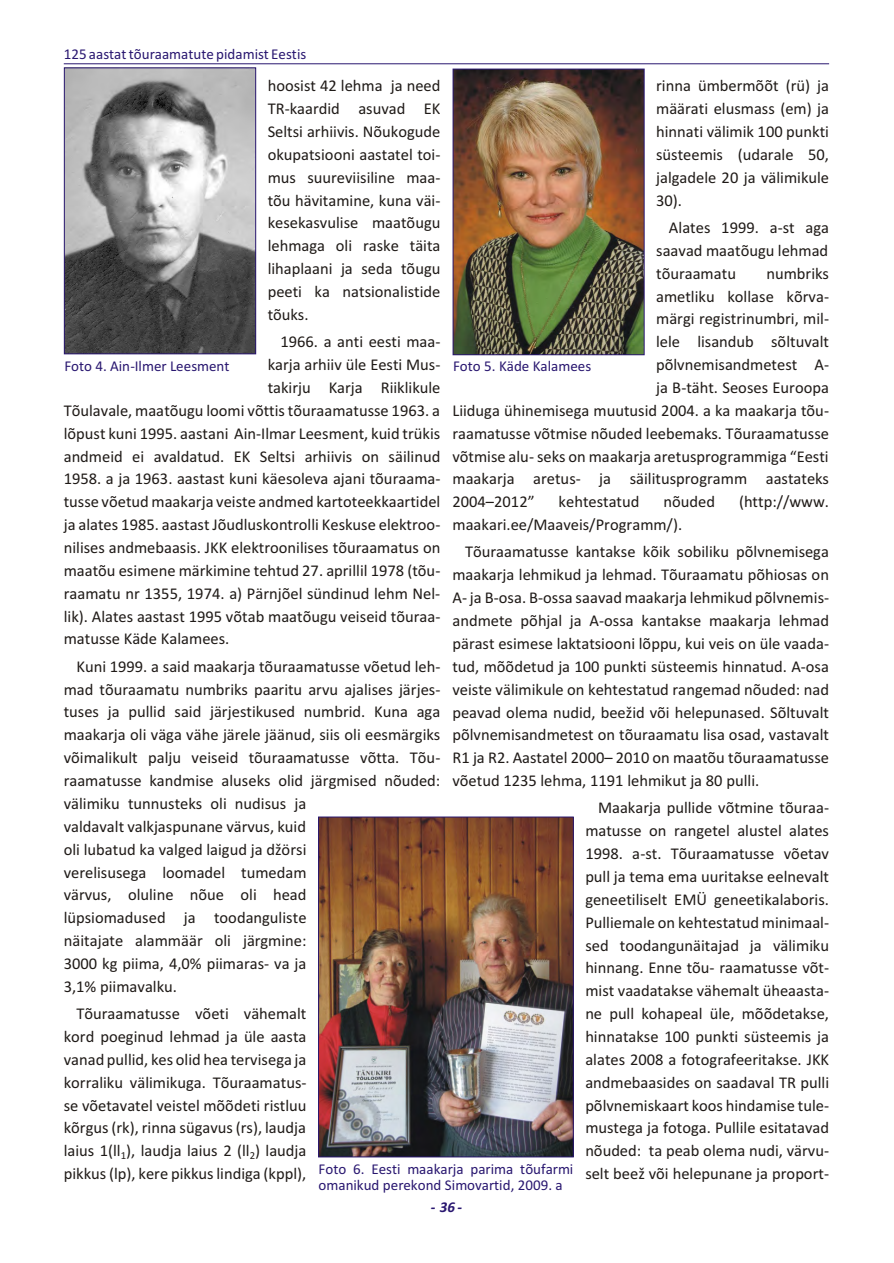
<style>
.page{position:relative;width:894px;height:1263px;background:#fff}
.page>*{position:absolute;margin:0;border:0;box-sizing:border-box;transform-origin:0 0}
.t1{font:16.5px/22.8px "Calibri";color:#1f1a17;text-align:justify}
.t2{font:15px/16.6px "Calibri";color:#291770}
.t3{font:italic 700 15px "Calibri";color:#291770}
</style>
<div class="page">
<hr style="left:64px;top:63px;width:765px;height:1px;background:#291770">
<img style="left:66px;top:70px;width:188px;height:282px">
<div style="left:64px;top:68px;width:192px;height:286px;border:1px solid #291770"></div>
<img style="left:455px;top:71px;width:187px;height:282px">
<div style="left:453px;top:69px;width:191px;height:286px;border:1px solid #291770"></div>
<img style="left:320px;top:819px;width:252px;height:336px">
<div style="left:318px;top:817px;width:256px;height:340px;border:1px solid #291770"></div>
<p class="t2" style="left:64px;top:47px;width:244px">125 aastat tõuraamatute pidamist Eestis</p>
<p class="t1" style="left:656px;top:76px;width:175px">rinna ümbermõõt (rü) ja määra ti elusmass (em) ja hinnati välimik 100 punkti süstee mis (uda ra le 50, jalgadele 20 ja väli mikule 30).</p>
<p class="t1" style="left:656px;top:217px;width:174px;text-indent:13px">Alates 1999. a-st aga saa vad maa tõu gu lehmad tõuraa ma tu</p>
<p class="t1" style="left:268px;top:76px;width:174px">hoo sist 42 lehma ja need TR-kaardid asuvad EK Seltsi arhiivis. Nõuko gu de okupatsiooni aasta tel toi - mus suure vii si line maa - tõu hävitamine, kuna väi - ke sekasvulise maa tõu gu leh ma ga oli raske täita liha plaani ja seda tõugu pee ti ka natsionalistide tõuks.</p>
<p class="t1" style="left:280px;top:332px;width:162px">1966. a anti eesti maa -</p>
<p class="t1" style="left:268px;top:355px;width:174px">kar ja arhiiv üle Eesti Mus -</p>
<p class="t1" style="left:268px;top:377px;width:174px">ta kirju Karja Riiklikule</p>
<p class="t1" style="left:64px;top:400px;width:378px">Tõu la vale, maatõugu loomi võttis tõu raa ma tusse 1963. a</p>
<p class="t1" style="left:64px;top:423px;width:378px">lõpust kuni 1995. aastani Ain-Ilmar Lees ment, kuid trükis</p>
<p class="t1" style="left:64px;top:446px;width:378px">andmeid ei aval da tud. EK Selt si arhiivis on säilinud</p>
<p class="t1" style="left:64px;top:469px;width:378px">1958. a ja 1963. aastast kuni käes ole va ajani tõuraama -</p>
<p class="t1" style="left:64px;top:492px;width:378px">tus se võetud maa karja veiste and med karto teek kaartidel</p>
<p class="t1" style="left:64px;top:515px;width:378px">ja alates 1985. aastast Jõudlus kont rolli Keskuse elek t roo -</p>
<p class="t1" style="left:64px;top:537px;width:378px">nilises andmebaasis. JKK elek troo nilises tõu raa ma tus on</p>
<p class="t1" style="left:64px;top:560px;width:378px">maatõu esi mene märkimine tehtud 27. aprillil 1978 (tõu -</p>
<p class="t1" style="left:64px;top:583px;width:378px">raa matu nr 1355, 1974. a) Pärn jõel sündinud lehm Nel-</p>
<p class="t1" style="left:64px;top:606px;width:378px">lik). Ala tes aastast 1995 võ tab maatõugu veiseid tõu raa -</p>
<p class="t1" style="left:64px;top:629px;width:167px">ma tusse Käde Kala mees.</p>
<p class="t1" style="left:64px;top:656px;width:378px;text-align:left;text-indent:13px">Kuni 1999. a said maakarja tõu raa ma tusse võetud leh - mad tõu raa ma tu numbriks paaritu arvu ajalises jär jes - tuses ja pullid said järjes ti ku sed numbrid. Kuna aga maa karja oli väga vähe järele jäänud, siis oli ees mär giks võimalikult palju veiseid tõu raamatusse võtta. Tõu - raama tusse kandmise aluseks olid jär g mi sed nõuded: välimiku tunnus teks oli nudisus ja<br>valdavalt valkjas pu na ne värvus, kuid<br>oli lubatud ka val ged laigud ja džörsi<br>verelisusega loo ma del tumedam<br>värvus, oluline nõue oli head<br>lüpsiomadused ja too dan gu liste<br>näitajate alam määr oli järg mi ne:<br>3000 kg piima, 4,0% pii ma ras- va ja<br>3,1% piimavalku.</p>
<p class="t1" style="left:64px;top:1004px;width:244px;text-indent:13px">Tõuraamatusse võeti vähemalt kord poeginud lehmad ja üle aasta vanad pullid, kes olid hea tervisega ja korra liku välimikuga. Tõu raa ma tus - se võetavatel veistel mõõ de ti rist luu kõrgus (rk), rinna sügavus (rs), laudja laius 1(ll<sub>1</sub>), laudja laius 2 (ll<sub>2</sub>) laudja pikkus (lp), kere pikkus lindiga (kppl),</p>
<p class="t1" style="left:766px;top:263px;width:64px">numbriks</p>
<p class="t1" style="left:656px;top:286px;width:174px">amet liku kol lase kõr va -</p>
<p class="t1" style="left:656px;top:309px;width:174px">mär gi registrinumbri, mil -</p>
<p class="t1" style="left:656px;top:332px;width:174px">le le lisandub sõltuvalt</p>
<p class="t1" style="left:656px;top:355px;width:174px">põlv nemisandmetest A-</p>
<p class="t1" style="left:656px;top:377px;width:174px">ja B-täht. Seo ses Euroopa</p>
<p class="t1" style="left:452px;top:400px;width:378px">Liiduga ühinemisega muu tusid 2004. a ka maa karja tõu -</p>
<p class="t1" style="left:452px;top:423px;width:378px">raa matusse võt mise nõuded lee be maks. Tõuraamatusse</p>
<p class="t1" style="left:452px;top:446px;width:378px">võtmise alu - seks on maakarja aretus program mi ga “Eesti</p>
<p class="t1" style="left:452px;top:469px;width:378px">maakarja aretus- ja säilitus prog ramm aastateks</p>
<p class="t1" style="left:452px;top:492px;width:84px">2004–2012”</p>
<p class="t1" style="left:559px;top:492px;width:82px">kehtestatud</p>
<p class="t1" style="left:663px;top:492px;width:53px">nõuded</p>
<p class="t1" style="left:739px;top:492px;width:92px">(http://www.</p>
<p class="t1" style="left:465px;top:512px;width:365px;line-height:27.3px;text-indent:-13px">maakari.ee/Maaveis/Programm/).<br>Tõuraamatusse kantakse kõik so bi liku põlvnemisega</p>
<p class="t1" style="left:452px;top:565px;width:378px">maa karja lehmi kud ja lehmad. Tõuraamatu põhiosas on A- ja B-osa. B-ossa saavad maa kar ja lehmikud põlvne mis - andmete põh jal ja A-ossa kantakse maakarja lehmad pärast esimese laktatsiooni lõppu, kui veis on üle vaa da - tud, mõõ detud ja 100 punkti süsteemis hinnatud. A-osa veiste välimikule on kehtestatud rangemad nõuded: nad peavad olema nudid, beežid või helepunased. Sõltuvalt põlvnemis and metest on tõuraamatu lisa osad, vastavalt R1 ja R2. Aastatel 2000– 2010 on maatõu tõuraamatusse võe tud 1235 lehma, 1191 lehmikut ja 80 pulli.</p>
<p class="t1" style="left:585px;top:798px;width:245px;text-indent:13px">Maakarja pullide võtmine tõuraa - ma tusse on rangetel alus tel alates 1998. a-st. Tõuraama tus se võetav pull ja tema ema uuri takse eelnevalt geneetiliselt EMÜ genee ti ka laboris.<br>Pulliemale on keh tes tatud mini maal - sed too dan gu näi ta jad ja välimiku hin nang. Enne tõu - raamatusse võt - mist vaadatakse vähe malt ühe aas ta - ne pull kohapeal üle, mõõdetakse, hinna tak se 100 punkti süsteemis ja ala tes 2008 a foto grafeeritakse. JKK andmebaasi des on saadaval TR pulli põlv ne mis kaart koos hindamise tule - mus tega ja fotoga. Pullile esitatavad nõuded: ta peab olema nudi, värvu - selt beež või helepunane ja proport -</p>
<p class="t3" style="left:431px;top:1201px;width:33px">- 36 -</p>
<p class="t2" style="left:64px;top:358px;width:167px">Foto 4. Ain-Ilmer Leesment</p>
<p class="t2" style="left:453px;top:359px;width:140px">Foto 5. Käde Kalamees</p>
<p class="t2" style="left:319px;top:1162px;width:256px">Foto 6. Eesti maakarja parima tõufarmi omanikud perekond Simovartid, 2009. a</p>
</div>
